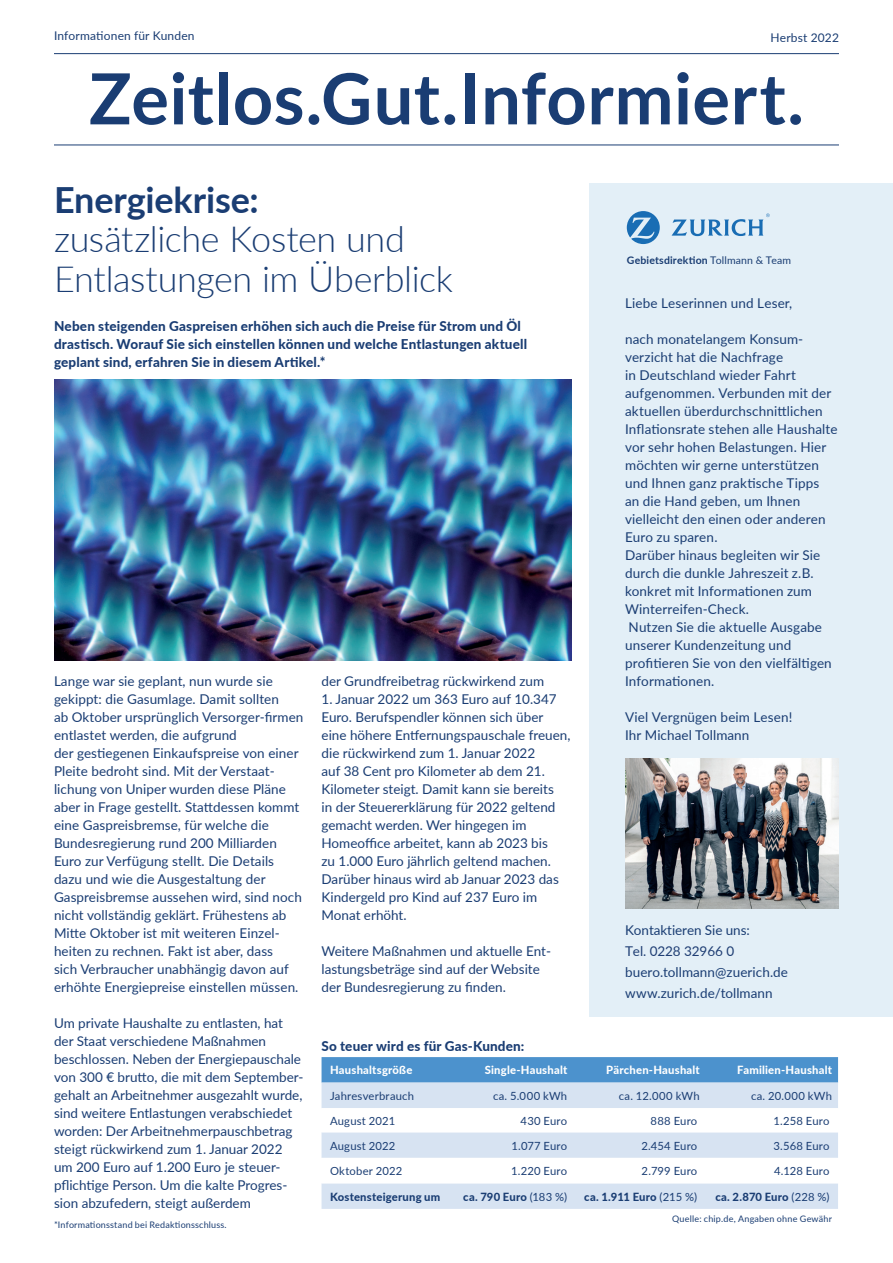
<style>
.page{position:relative;width:893px;height:1263px;background:#fff}
.page>*{position:absolute;margin:0;border:0;box-sizing:border-box;transform-origin:0 0}
.t1{font:700 70.5px "Lato";letter-spacing:.01em;color:#1a3d73}
.t2{font:300 36px/39.6px "Lato";letter-spacing:-.01em;color:#1a3d73}
.t3{font:700 36px "Lato";letter-spacing:-.005em;color:#1a3d73}
.t4{font:13.5px/18px "Lato";color:#1a3d73}
.t5{font:800 13.5px/18px "Lato";letter-spacing:.01em;color:#1a3d73}
.t6{font:13.5px "Lato";letter-spacing:-.005em;color:#1f3e74}
.t7{font:12px "Lato";letter-spacing:.015em;color:#1a3d73}
.t8{font:11.25px "Lato";letter-spacing:.015em;color:#1a3d73}
.t9{font:800 11.25px "Lato";letter-spacing:.015em;color:#1a3d73}
.t10{font:800 11.25px "Lato";letter-spacing:.02em;color:#fff}
.t11{font:700 10.5px "Lato";letter-spacing:.015em;color:#1a3d73}
.t12{font:9px "Lato";letter-spacing:.02em;color:#1a3d73}
.s1{font-weight:400}
</style>
<div class="page">
<div style="left:589px;top:184px;width:304px;height:833px;background:#e3eff7"></div>
<svg style="left:627px;top:211px;width:33px;height:33px"></svg>
<svg style="left:672px;top:213px;width:98px;height:23px"></svg>
<hr style="left:54px;top:53px;width:785px;height:1px;background:#1a3d73">
<hr style="left:54px;top:145px;width:785px;height:1px;background:#1a3d73">
<img style="left:54px;top:380px;width:517px;height:281px">
<img style="left:625px;top:758px;width:214px;height:150px">
<div style="left:322px;top:1057px;width:516px;height:25px;background:#4c92cd"></div>
<div style="left:322px;top:1082px;width:516px;height:127px;background:#d7e3f2"></div>
<svg style="left:322px;top:1108px;width:516px;height:75px"></svg>
<p class="t7" style="left:54px;top:28px;width:142px">Informationen für Kunden</p>
<p class="t7" style="left:770px;top:29px;width:70px">Herbst 2022</p>
<h1 class="t1" style="left:89px;top:47px;width:716px">Zeitlos.Gut.Informiert.</h1>
<h2 class="t3" style="left:54px;top:173px;width:206px">Energiekrise:</h2>
<h2 class="t2" style="left:54px;top:218px;width:400px">zusätzliche Kosten und<br>Entlastungen im Überblick</h2>
<p class="t11" style="left:627px;top:253px;width:166px">Gebietsdirektion <span class="s1">Tollmann &amp; Team</span></p>
<p class="t4" style="left:625px;top:294px;width:169px">Liebe Leserinnen und Leser,</p>
<p class="t4" style="left:625px;top:330px;width:214px">nach monatelangem Konsum&shy;verzicht hat die Nachfrage<br>in Deutschland wieder Fahrt aufgenommen. Verbunden mit der aktuellen überdurchschnittlichen<br>Inflationsrate stehen alle Haushalte vor sehr hohen Belastungen. Hier möchten wir gerne unterstützen und Ihnen ganz praktische Tipps<br>an die Hand geben, um Ihnen vielleicht den einen oder anderen<br>Euro zu sparen.<br>Darüber hinaus begleiten wir Sie durch die dunkle Jahreszeit z.B. konkret mit Informationen zum<br>Winterreifen-Check.<br>Nutzen Sie die aktuelle Ausgabe unserer Kundenzeitung und profitieren Sie von den vielfältigen<br>Informationen.</p>
<p class="t4" style="left:625px;top:708px;width:169px">Viel Vergnügen beim Lesen!<br>Ihr Michael Tollmann</p>
<p class="t5" style="left:54px;top:316px;width:475px">Neben steigenden Gaspreisen erhöhen sich auch die Preise für Strom und Öl drastisch. Worauf Sie sich einstellen können und welche Entlastungen aktuell geplant sind, erfahren Sie in diesem Artikel.*</p>
<p class="t4" style="left:322px;top:671px;width:224px">der Grundfreibetrag rückwirkend zum</p>
<p class="t4" style="left:322px;top:689px;width:251px">1. Januar 2022 um 363 Euro auf 10.347<br>Euro. Berufspendler können sich über eine höhere Entfernungspauschale freuen, die rückwirkend zum 1. Januar 2022<br>auf 38 Cent pro Kilometer ab dem 21.<br>Kilometer steigt. Damit kann sie bereits<br>in der Steuererklärung für 2022 geltend gemacht werden. Wer hingegen im Homeoffice arbeitet, kann ab 2023 bis<br>zu 1.000 Euro jährlich geltend machen.<br>Darüber hinaus wird ab Januar 2023 das Kindergeld pro Kind auf 237 Euro im Monat erhöht.</p>
<p class="t4" style="left:322px;top:941px;width:229px">Weitere Maßnahmen und aktuelle Ent&shy;lastungsbeträge sind auf der Website der Bundesregierung zu finden.</p>
<p class="t4" style="left:54px;top:671px;width:251px">Lange war sie geplant, nun wurde sie gekippt: die Gasumlage. Damit sollten<br>ab Oktober ursprünglich Versorger-firmen entlastet werden, die aufgrund<br>der gestiegenen Einkaufspreise von einer Pleite bedroht sind. Mit der Verstaat&shy;lichung von Uniper wurden diese Pläne aber in Frage gestellt. Stattdessen kommt eine Gaspreisbremse, für welche die Bundesregierung rund 200 Milliarden Euro zur Verfügung stellt. Die Details dazu und wie die Ausgestaltung der Gaspreisbremse aussehen wird, sind noch nicht vollständig geklärt. Frühestens ab Mitte Oktober ist mit weiteren Einzel&shy;heiten zu rechnen. Fakt ist aber, dass<br>sich Verbraucher unabhängig davon auf erhöhte Energiepreise einstellen müssen.</p>
<p class="t4" style="left:54px;top:1013px;width:251px">Um private Haushalte zu entlasten, hat der Staat verschiedene Maßnahmen beschlossen. Neben der Energiepauschale von 300 € brutto, die mit dem September&shy;gehalt an Arbeitnehmer ausgezahlt wurde, sind weitere Entlastungen verabschiedet worden: Der Arbeitnehmerpauschbetrag steigt rückwirkend zum 1. Januar 2022 um 200 Euro auf 1.200 Euro je steuer&shy;pflichtige Person. Um die kalte Progres&shy;sion abzufedern, steigt außerdem</p>
<p class="t4" style="left:625px;top:920px;width:126px">Kontaktieren Sie uns:</p>
<p class="t6" style="left:625px;top:941px;width:111px">Tel. 0228 32966 0</p>
<p class="t4" style="left:625px;top:960px;width:164px;line-height:21px">buero.tollmann@zuerich.de www.zurich.de/tollmann</p>
<p class="t5" style="left:322px;top:1036px;width:204px">So teuer wird es für Gas-Kunden:</p>
<p class="t10" style="left:330px;top:1062px;width:84px">Haushaltsgröße</p>
<p class="t10" style="left:485px;top:1062px;width:84px">Single-Haushalt</p>
<p class="t10" style="left:606px;top:1062px;width:95px">Pärchen-Haushalt</p>
<p class="t10" style="left:737px;top:1062px;width:96px">Familien-Haushalt</p>
<p class="t8" style="left:330px;top:1088px;width:86px">Jahresverbrauch</p>
<p class="t8" style="left:493px;top:1088px;width:76px">ca. 5.000 kWh</p>
<p class="t8" style="left:619px;top:1088px;width:83px">ca. 12.000 kWh</p>
<p class="t8" style="left:751px;top:1088px;width:83px">ca. 20.000 kWh</p>
<p class="t8" style="left:330px;top:1112px;width:67px">August 2021</p>
<p class="t8" style="left:520px;top:1112px;width:48px">430 Euro</p>
<p class="t8" style="left:651px;top:1112px;width:48px">888 Euro</p>
<p class="t8" style="left:773px;top:1112px;width:58px">1.258 Euro</p>
<p class="t8" style="left:330px;top:1137px;width:67px">August 2022</p>
<p class="t8" style="left:511px;top:1137px;width:57px">1.077 Euro</p>
<p class="t8" style="left:641px;top:1137px;width:57px">2.454 Euro</p>
<p class="t8" style="left:773px;top:1137px;width:58px">3.568 Euro</p>
<p class="t8" style="left:330px;top:1163px;width:74px">Oktober 2022</p>
<p class="t8" style="left:511px;top:1163px;width:58px">1.220 Euro</p>
<p class="t8" style="left:642px;top:1163px;width:57px">2.799 Euro</p>
<p class="t8" style="left:774px;top:1163px;width:57px">4.128 Euro</p>
<p class="t9" style="left:330px;top:1188px;width:112px">Kostensteigerung um</p>
<p class="t9" style="left:463px;top:1188px;width:106px">ca. 790 Euro <span class="s1">(183 %)</span></p>
<p class="t9" style="left:584px;top:1188px;width:115px">ca. 1.911 Euro <span class="s1">(215 %)</span></p>
<p class="t9" style="left:715px;top:1188px;width:116px">ca. 2.870 Euro <span class="s1">(228 %)</span></p>
<p class="t12" style="left:672px;top:1212px;width:161px">Quelle: chip.de, Angaben ohne Gewähr</p>
<p class="t12" style="left:54px;top:1218px;width:174px">*Informationsstand bei Redaktionsschluss.</p>
</div>
